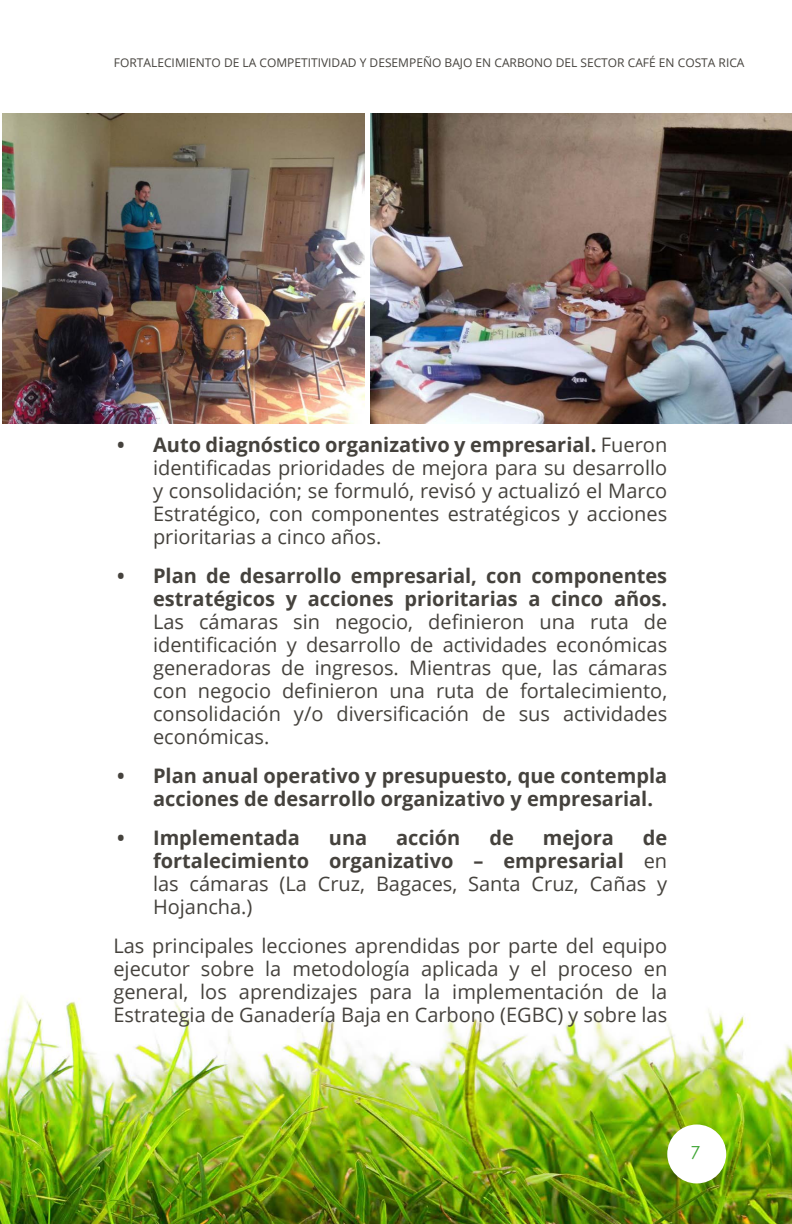
<style>
.page{position:relative;width:792px;height:1224px;background:#fff}
.page>*{position:absolute;margin:0;border:0;box-sizing:border-box;transform-origin:0 0}
.t1{font:20px/23px "Open Sans";color:#45423d;text-align:justify}
.t2{font:700 20px/23px "Open Sans";color:#45423d;text-align:right}
.t3{font:18px "Century Gothic";color:#3fa535}
.t4{font:12px "Open Sans";color:#45423d}
.s1{font-weight:700}
</style>
<div class="page">
<img style="left:0;top:995px;width:792px;height:229px">
<div style="left:667px;top:1125px;width:59px;height:58px;background:#fff;border-radius:50%"></div>
<img style="left:371px;top:113px;width:421px;height:311px">
<img style="left:3px;top:113px;width:362px;height:310px">
<p class="t4" style="left:114px;top:54px;width:632px">FORTALECIMIENTO DE LA COMPETITIVIDAD Y DESEMPEÑO BAJO EN CARBONO DEL SECTOR CAFÉ EN COSTA RICA</p>
<p class="t1" style="left:153px;top:433px;width:516px;text-indent:-36px"><span class="s1">• Auto diagnóstico organizativo y empresarial.</span> Fueron identificadas prioridades de mejora para su desarrollo y consolidación; se formuló, revisó y actualizó el Marco Estratégico, con componentes estratégicos y acciones prioritarias a cinco años.</p>
<p class="t2" style="left:117px;top:564px;width:552px">• Plan de desarrollo empresarial, con componentes estratégicos y acciones prioritarias a cinco años.</p>
<p class="t1" style="left:153px;top:610px;width:516px">Las cámaras sin negocio, definieron una ruta de identificación y desarrollo de actividades económicas generadoras de ingresos. Mientras que, las cámaras con negocio definieron una ruta de fortalecimiento, consolidación y/o diversificación de sus actividades económicas.</p>
<p class="t2" style="left:153px;top:764px;width:516px;text-align:left;text-indent:-36px">• Plan anual operativo y presupuesto, que contempla acciones de desarrollo organizativo y empresarial.</p>
<p class="t2" style="left:117px;top:826px;width:184px">• Implementada</p>
<p class="t2" style="left:329px;top:826px;width:40px">una</p>
<p class="t2" style="left:396px;top:826px;width:66px">acción</p>
<p class="t2" style="left:489px;top:826px;width:26px">de</p>
<p class="t2" style="left:543px;top:826px;width:73px">mejora</p>
<p class="t1" style="left:153px;top:826px;width:516px;text-indent:490px"><span class="s1">de fortalecimiento organizativo – empresarial</span> en las cámaras (La Cruz, Bagaces, Santa Cruz, Cañas y Hojancha.)</p>
<p class="t1" style="left:113px;top:934px;width:555px">Las principales lecciones aprendidas por parte del equipo ejecutor sobre la metodología aplicada y el proceso en general, los aprendizajes para la implementación de la Estrategia de Ganadería Baja en Carbono (EGBC) y sobre las</p>
<p class="t3" style="left:691px;top:1142px;width:11px">7</p>
</div>
